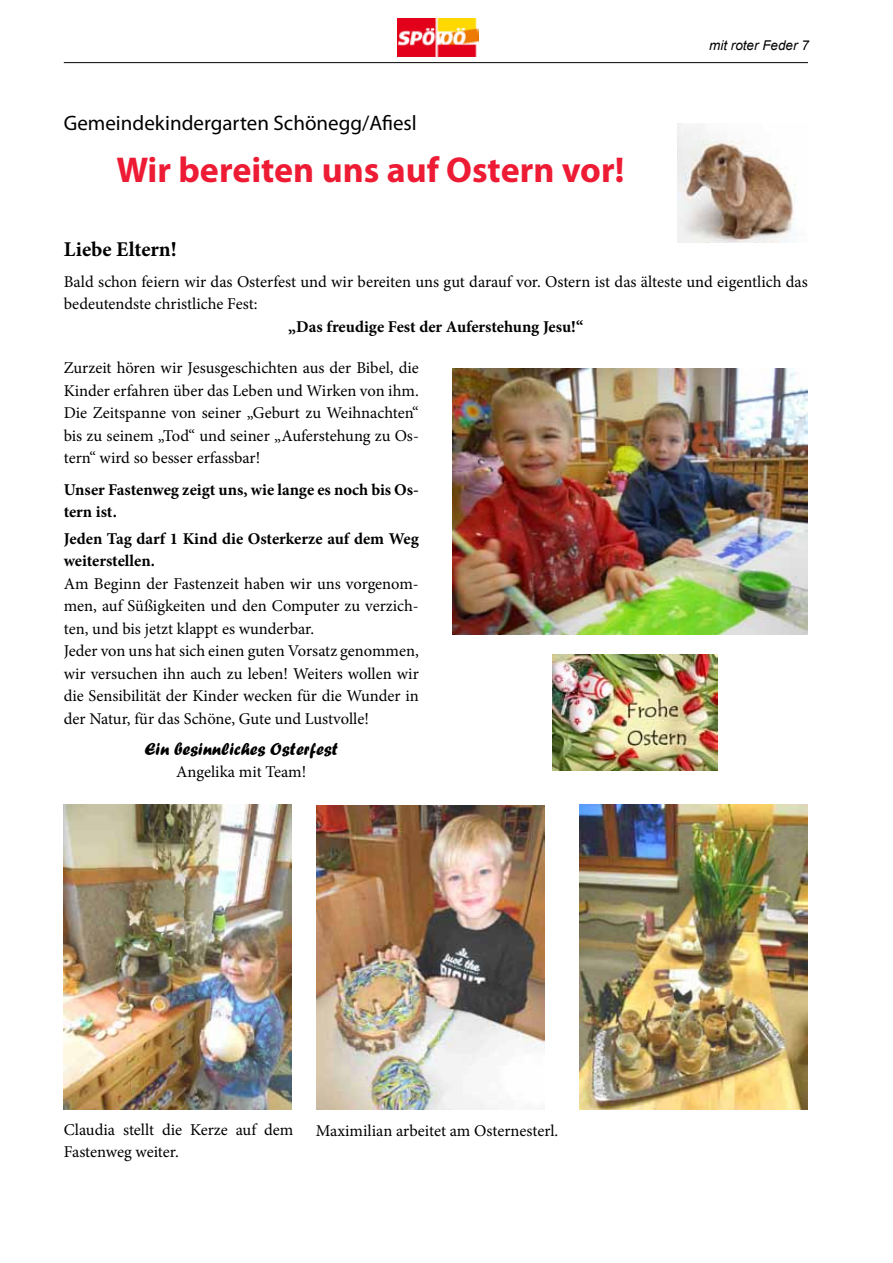
<style>
.page{position:relative;width:893px;height:1263px;background:#fff}
.page>*{position:absolute;margin:0;border:0;box-sizing:border-box;transform-origin:0 0}
.t1{font:700 36px "Myriad Pro";color:#ed1b33}
.t2{font:21px "Myriad Pro";color:#000}
.t3{font:700 21px "Minion Pro";color:#000}
.t4{font:18px "Forte";color:#000}
.t5{font:16.5px/22.5px "Minion Pro";color:#000}
.t6{font:700 16.5px/22.5px "Minion Pro";color:#000}
.t7{font:italic 13.5px "Arial";color:#000}
</style>
<div class="page">
<hr style="left:64px;top:62px;width:744px;height:1px;background:#000">
<img style="left:398px;top:19px;width:80px;height:38px">
<img style="left:580px;top:805px;width:228px;height:304px">
<img style="left:64px;top:805px;width:228px;height:304px">
<img style="left:316px;top:806px;width:228px;height:304px">
<img style="left:453px;top:369px;width:355px;height:266px">
<img style="left:677px;top:123px;width:119px;height:120px">
<img style="left:553px;top:655px;width:164px;height:116px">
<p class="t2" style="left:64px;top:110px;width:355px">Gemeindekindergarten Schönegg/Afiesl</p>
<h1 class="t1" style="left:117px;top:146px;width:509px">Wir bereiten uns auf Ostern vor!</h1>
<p class="t7" style="left:709px;top:37px;width:101px">mit roter Feder 7</p>
<p class="t3" style="left:64px;top:234px;width:115px">Liebe Eltern!</p>
<p class="t5" style="left:64px;top:270px;width:746px">Bald schon feiern wir das Osterfest und wir bereiten uns gut darauf vor. Ostern ist das älteste und eigentlich das bedeutendste christliche Fest:</p>
<p class="t6" style="left:288px;top:315px;width:297px">„Das freudige Fest der Auferstehung Jesu!“</p>
<p class="t5" style="left:64px;top:357px;width:357px;text-align:justify">Zurzeit hören wir Jesusgeschichten aus der Bibel, die Kinder erfahren über das Leben und Wirken von ihm.<br>Die Zeitspanne von seiner „Geburt zu Weihnachten“ bis zu seinem „Tod“ und seiner „Auferstehung zu Os&shy;tern“ wird so besser erfassbar!</p>
<p class="t6" style="left:64px;top:478px;width:356px">Unser Fastenweg zeigt uns, wie lange es noch bis Os&shy;tern ist.</p>
<p class="t6" style="left:64px;top:527px;width:356px">Jeden Tag darf 1 Kind die Osterkerze auf dem Weg weiterstellen.</p>
<p class="t5" style="left:64px;top:572px;width:357px">Am Beginn der Fastenzeit haben wir uns vorgenom&shy;men, auf Süßigkeiten und den Computer zu verzich&shy;ten, und bis jetzt klappt es wunderbar.<br>Jeder von uns hat sich einen guten Vorsatz genommen, wir versuchen ihn auch zu leben! Weiters wollen wir die Sensibilität der Kinder wecken für die Wunder in der Natur, für das Schöne, Gute und Lustvolle!</p>
<p class="t4" style="left:145px;top:738px;width:195px">Ein besinnliches Osterfest</p>
<p class="t5" style="left:176px;top:761px;width:131px">Angelika mit Team!</p>
<p class="t5" style="left:64px;top:1118px;width:231px">Claudia stellt die Kerze auf dem<br>Fastenweg weiter.</p>
<p class="t5" style="left:316px;top:1119px;width:244px">Maximilian arbeitet am Osternesterl.</p>
</div>
